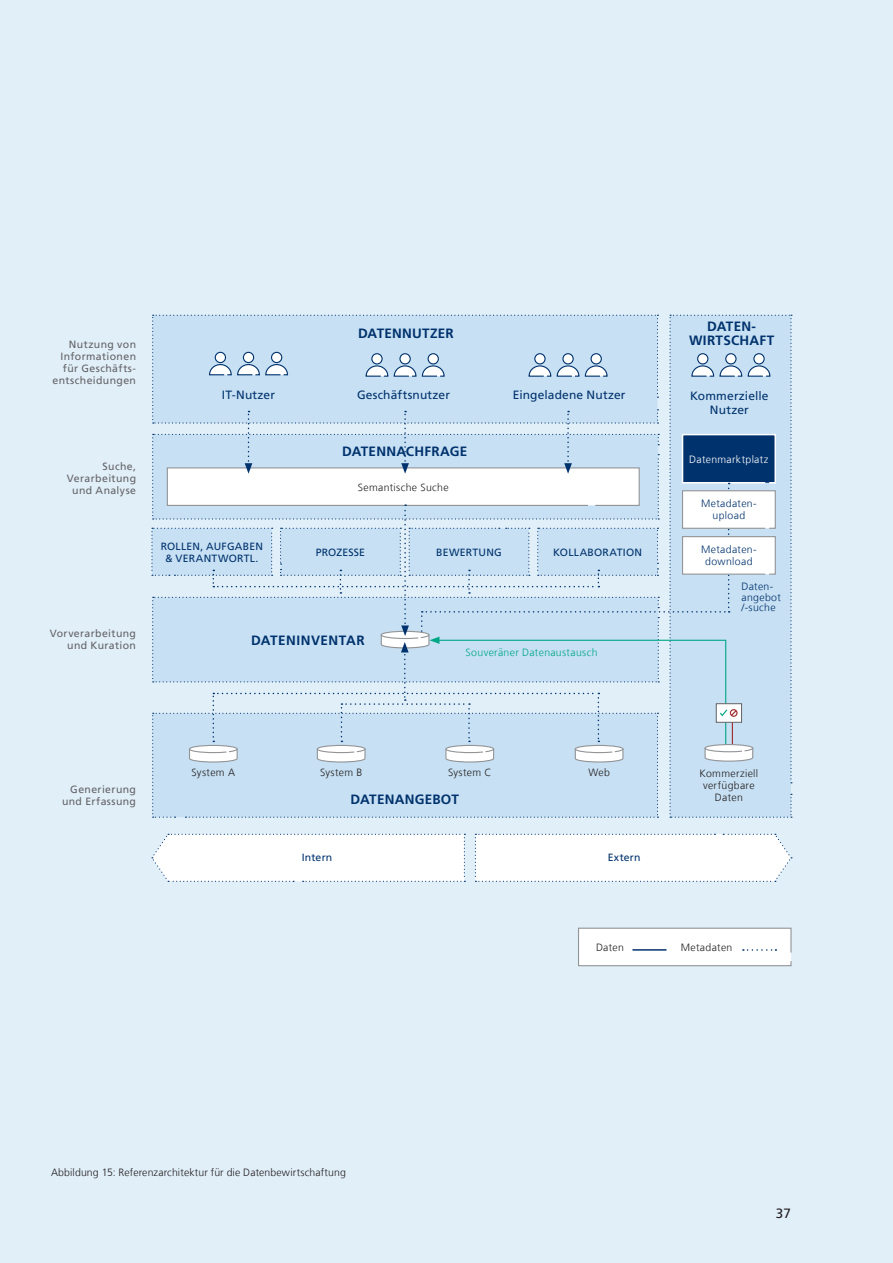
<style>
.page{position:relative;width:893px;height:1263px;background:#e1eff9}
.page>*{position:absolute;margin:0;border:0;box-sizing:border-box;transform-origin:0 0}
.t1{font:700 13.5px/13.5px "Frutiger LT Com";letter-spacing:.015em;color:#00326d;text-align:center}
.t2{font:700 13.5px "Frutiger LT Com";letter-spacing:.035em;color:#00326d}
.t3{font:13.5px "Frutiger LT Com";color:#231f20}
.t4{font:12px/13.5px "Frutiger LT Com";letter-spacing:.015em;color:#00326d;text-align:center}
.t5{font:300 10.5px/12px "Frutiger LT Com";letter-spacing:.025em;color:#231f20;text-align:center}
.t6{font:10.5px/12px "Frutiger LT Com";letter-spacing:.035em;color:#636366;text-align:right}
.t7{font:10.5px/12px "Frutiger LT Com";letter-spacing:.02em;color:#00326d;text-align:center}
.t8{font:300 10.5px/10.5px "Frutiger LT Com";letter-spacing:.03em;color:#00326d;text-align:center}
.t9{font:300 10.5px "Frutiger LT Com";letter-spacing:.03em;color:#00a786}
.t10{font:300 10.5px "Frutiger LT Com";letter-spacing:.03em;color:#fff}
</style>
<div class="page">
<svg style="left:151px;top:834px;width:314px;height:48px;background:#fafbfc"></svg>
<svg style="left:475px;top:834px;width:317px;height:48px;background:#fafbfc"></svg>
<svg style="left:578px;top:927px;width:214px;height:40px;background:#f5f6f7"></svg>
<hr style="left:632px;top:949px;width:34px;height:2px;background:#00326d">
<svg style="left:151px;top:315px;width:641px;height:503px;background:#cae0f0"></svg>
<p class="t6" style="left:53px;top:339px;width:85px">Nutzung von<br>Informationen für Geschäfts&shy;entscheidungen</p>
<p class="t6" style="left:67px;top:460px;width:71px">Suche,<br>Verarbeitung und Analyse</p>
<p class="t6" style="left:50px;top:628px;width:88px">Vorverarbeitung und Kuration</p>
<p class="t1" style="left:358px;top:327px;width:97px">DATENNUTZER</p>
<p class="t1" style="left:689px;top:320px;width:87px">DATEN-<br>WIRTSCHAFT</p>
<p class="t4" style="left:222px;top:388px;width:55px">IT-Nutzer</p>
<p class="t4" style="left:357px;top:388px;width:94px">Geschäftsnutzer</p>
<p class="t1" style="left:342px;top:445px;width:127px">DATENNACHFRAGE</p>
<p class="t5" style="left:358px;top:481px;width:92px">Semantische Suche</p>
<p class="t4" style="left:513px;top:388px;width:114px">Eingeladene Nutzer</p>
<p class="t7" style="left:161px;top:540px;width:104px">ROLLEN, AUFGABEN &amp; VERANTWORTL.</p>
<p class="t7" style="left:316px;top:546px;width:51px">PROZESSE</p>
<p class="t7" style="left:436px;top:546px;width:67px">BEWERTUNG</p>
<p class="t7" style="left:553px;top:546px;width:90px">KOLLABORATION</p>
<p class="t2" style="left:251px;top:632px;width:115px">DATENINVENTAR</p>
<p class="t9" style="left:466px;top:647px;width:133px">Souveräner Datenaustausch</p>
<p class="t4" style="left:690px;top:389px;width:80px">Kommerzielle<br>Nutzer</p>
<p class="t10" style="left:689px;top:453px;width:81px">Datenmarktplatz</p>
<p class="t8" style="left:701px;top:498px;width:57px;line-height:12px">Metadaten&shy;upload</p>
<p class="t8" style="left:701px;top:544px;width:57px;line-height:12px">Metadaten&shy;download</p>
<p class="t8" style="left:741px;top:582px;width:41px;text-align:left">Daten&shy;angebot /-suche</p>
<p class="t6" style="left:62px;top:783px;width:76px">Generierung und Erfassung</p>
<p class="t5" style="left:192px;top:766px;width:45px">System A</p>
<p class="t5" style="left:320px;top:766px;width:44px">System B</p>
<p class="t5" style="left:448px;top:766px;width:45px">System C</p>
<p class="t5" style="left:588px;top:766px;width:23px">Web</p>
<p class="t5" style="left:699px;top:767px;width:60px">Kommerziell verfügbare<br>Daten</p>
<p class="t1" style="left:351px;top:792px;width:110px">DATENANGEBOT</p>
<p class="t7" style="left:302px;top:851px;width:32px">Intern</p>
<p class="t7" style="left:608px;top:851px;width:34px">Extern</p>
<p class="t5" style="left:596px;top:941px;width:29px">Daten</p>
<p class="t5" style="left:681px;top:941px;width:53px">Metadaten</p>
<p class="t5" style="left:51px;top:1166px;width:296px">Abbildung 15: Referenzarchitektur für die Datenbewirtschaftung</p>
<p class="t3" style="left:776px;top:1205px;width:16px">37</p>
</div>
